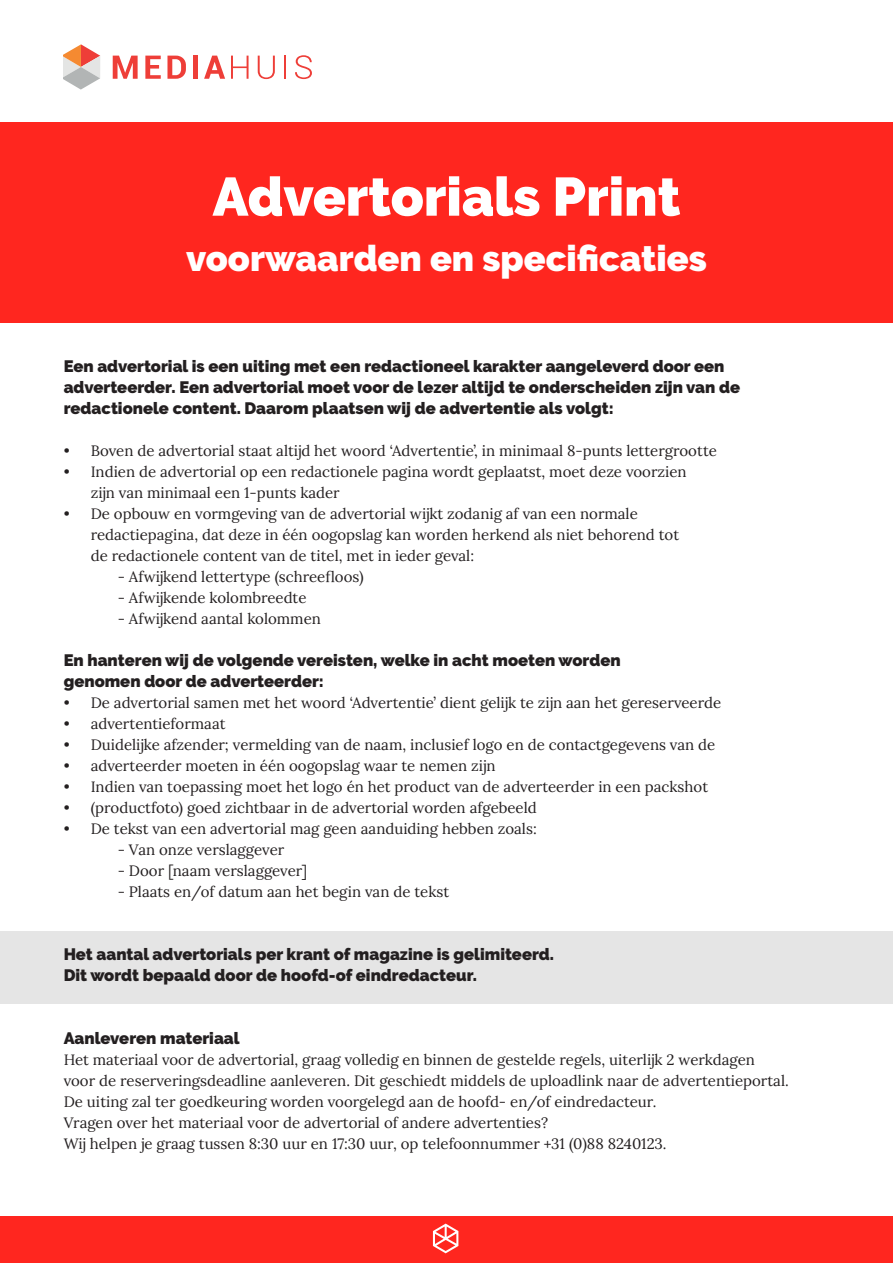
<style>
.page{position:relative;width:893px;height:1263px;background:#fff}
.page>*{position:absolute;margin:0;border:0;box-sizing:border-box;transform-origin:0 0}
.t1{font:900 54px "Raleway";color:#fff}
.t2{font:900 36px "Raleway";color:#fff}
.t3{font:900 16.5px/21px "Raleway";color:#231f20}
.t4{font:15px/21px "Lora";color:#231f20}
</style>
<div class="page">
<div style="left:0;top:931px;width:893px;height:73px;background:#e5e5e5"></div>
<svg style="left:113px;top:56px;width:25px;height:23px"></svg>
<svg style="left:145px;top:56px;width:16px;height:23px"></svg>
<svg style="left:167px;top:56px;width:19px;height:23px"></svg>
<div style="left:193px;top:56px;width:5px;height:23px;background:#ee3e38"></div>
<svg style="left:204px;top:56px;width:21px;height:23px"></svg>
<svg style="left:231px;top:56px;width:18px;height:23px"></svg>
<svg style="left:258px;top:56px;width:17px;height:23px"></svg>
<hr style="left:284px;top:56px;width:2px;height:23px;background:#ee3e38">
<svg style="left:295px;top:55px;width:17px;height:24px"></svg>
<svg style="left:64px;top:44px;width:36px;height:46px"></svg>
<div style="left:0;top:123px;width:893px;height:200px;background:#ff261f"></div>
<div style="left:0;top:1216px;width:893px;height:47px;background:#ff261f"></div>
<svg style="left:433px;top:1223px;width:25px;height:30px"></svg>
<p class="t1" style="left:213px;top:165px;width:469px">Advertorials Print</p>
<p class="t2" style="left:186px;top:238px;width:522px">voorwaarden en specificaties</p>
<p class="t3" style="left:64px;top:356px;width:678px">Een advertorial is een uiting met een redactioneel karakter aangeleverd door een adverteerder. Een advertorial moet voor de lezer altijd te onderscheiden zijn van de redactionele content. Daarom plaatsen wij de advertentie als volgt:</p>
<p class="t4" style="left:64px;top:439px;width:655px">• Boven de advertorial staat altijd het woord ‘Advertentie’, in minimaal 8-punts lettergrootte</p>
<p class="t4" style="left:91px;top:460px;width:597px;text-indent:-27px">• Indien de advertorial op een redactionele pagina wordt geplaatst, moet deze voorzien zijn van minimaal een 1-punts kader</p>
<p class="t4" style="left:91px;top:502px;width:590px;text-indent:-27px">• De opbouw en vormgeving van de advertorial wijkt zodanig af van een normale redactiepagina, dat deze in één oogopslag kan worden herkend als niet behorend tot de redactionele content van de titel, met in ieder geval:</p>
<p class="t4" style="left:118px;top:565px;width:247px">- Afwijkend lettertype (schreefloos)</p>
<p class="t4" style="left:118px;top:586px;width:190px">- Afwijkende kolombreedte</p>
<p class="t4" style="left:118px;top:607px;width:205px">- Afwijkend aantal kolommen</p>
<p class="t3" style="left:64px;top:650px;width:559px">En hanteren wij de volgende vereisten, welke in acht moeten worden genomen door de adverteerder:</p>
<p class="t4" style="left:64px;top:691px;width:659px">• De advertorial samen met het woord ‘Advertentie’ dient gelijk te zijn aan het gereserveerde</p>
<p class="t4" style="left:64px;top:712px;width:163px">• advertentieformaat</p>
<p class="t4" style="left:64px;top:733px;width:653px">• Duidelijke afzender; vermelding van de naam, inclusief logo en de contactgegevens van de</p>
<p class="t4" style="left:64px;top:754px;width:433px">• adverteerder moeten in één oogopslag waar te nemen zijn</p>
<p class="t4" style="left:64px;top:775px;width:646px">• Indien van toepassing moet het logo én het product van de adverteerder in een packshot</p>
<p class="t4" style="left:64px;top:796px;width:475px">• (productfoto) goed zichtbaar in de advertorial worden afgebeeld</p>
<p class="t4" style="left:64px;top:817px;width:475px">• De tekst van een advertorial mag geen aanduiding hebben zoals:</p>
<p class="t4" style="left:118px;top:838px;width:168px">- Van onze verslaggever</p>
<p class="t4" style="left:118px;top:859px;width:191px">- Door [naam verslaggever]</p>
<p class="t4" style="left:118px;top:880px;width:333px">- Plaats en/of datum aan het begin van de tekst</p>
<p class="t3" style="left:64px;top:944px;width:492px">Het aantal advertorials per krant of magazine is gelimiteerd.</p>
<p class="t3" style="left:64px;top:965px;width:415px">Dit wordt bepaald door de hoofd-of eindredacteur.</p>
<p class="t3" style="left:64px;top:1028px;width:177px">Aanleveren materiaal</p>
<p class="t4" style="left:64px;top:1048px;width:693px">Het materiaal voor de advertorial, graag volledig en binnen de gestelde regels, uiterlijk 2 werkdagen</p>
<p class="t4" style="left:64px;top:1069px;width:727px">voor de reserveringsdeadline aanleveren. Dit geschiedt middels de uploadlink naar de advertentieportal.</p>
<p class="t4" style="left:64px;top:1090px;width:594px">De uiting zal ter goedkeuring worden voorgelegd aan de hoofd- en/of eindredacteur.</p>
<p class="t4" style="left:64px;top:1111px;width:486px">Vragen over het materiaal voor de advertorial of andere advertenties?</p>
<p class="t4" style="left:64px;top:1132px;width:604px">Wij helpen je graag tussen 8:30 uur en 17:30 uur, op telefoonnummer +31 (0)88 8240123.</p>
</div>
